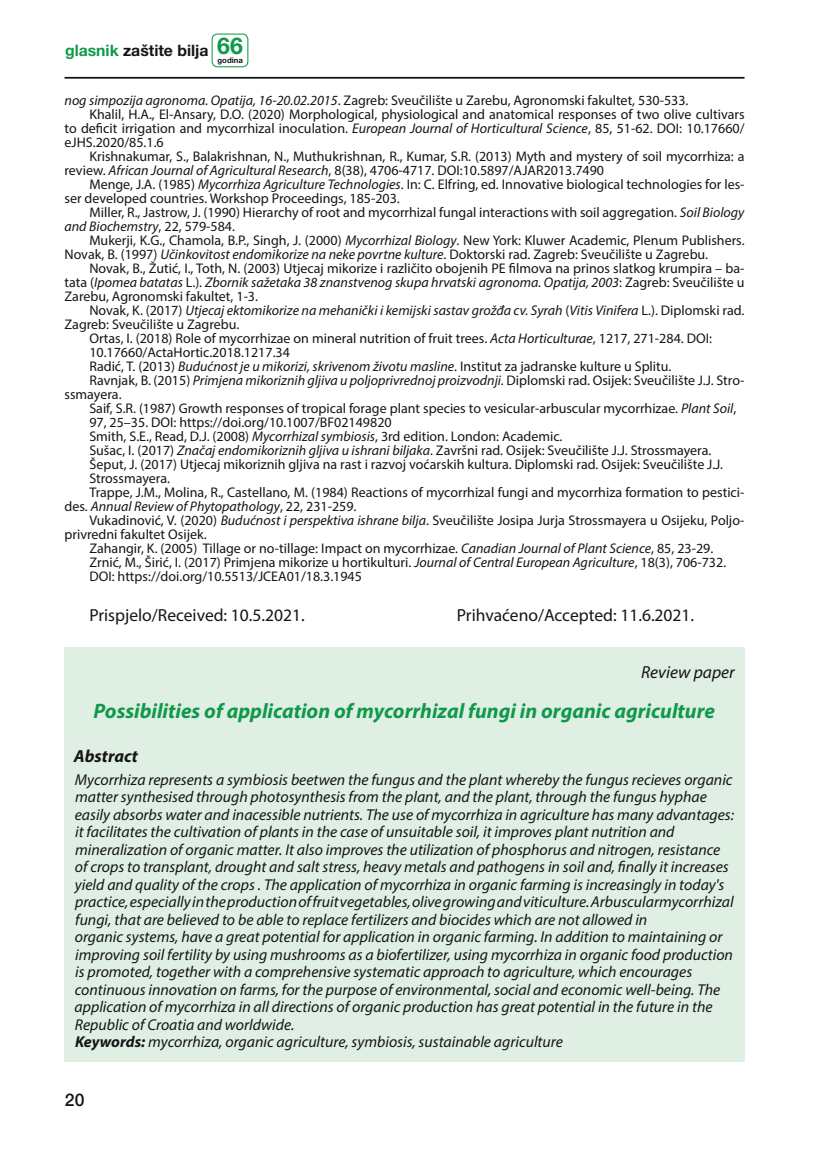
<style>
.page{position:relative;width:819px;height:1166px;background:#fff}
.page>*{position:absolute;margin:0;border:0;box-sizing:border-box;transform-origin:0 0}
.t1{font:italic 700 21px "Myriad Pro";color:#10994a}
.t2{font:17.5px "Myriad Pro";color:#141517}
.t3{font:italic 17.5px "Myriad Pro";color:#141517}
.t4{font:italic 700 17.5px "Myriad Pro";color:#141517}
.t5{font:500 17.5px "Helvetica Neue LT Pro";color:#141517}
.t6{font:italic 15.75px/17.5px "Myriad Pro";color:#141517}
.t7{font:700 15.75px "Helvetica Neue LT Pro";color:#141517}
.t8{font:14px "Myriad Pro";color:#141517}
.t9{font:italic 14px "Myriad Pro";color:#141517}
.t10{font:700 7.7px "Helvetica Neue LT Pro";color:#141517}
.s1{color:#10994a}
.s2{font-size:23.1px;color:#10994a}
.s3{font-style:italic}
.s4{font-style:normal}
.s5{font-weight:700}
</style>
<div class="page">
<hr style="left:64px;top:77px;width:680px;height:2px;background:#141517">
<div style="left:211px;top:34px;width:37px;height:33px;border:1px solid #10994a;border-radius:5px"></div>
<div style="left:64px;top:647px;width:680px;height:415px;background:#e0efe3"></div>
<p class="t7" style="left:65px;top:44px;width:179px"><span class="s1">glasnik</span> zaštite bilja <span class="s2">66</span></p>
<p class="t10" style="left:217px;top:58px;width:27px">godina</p>
<p class="t8" style="left:64px;top:95px;width:625px"><span class="s3">nog simpozija agronoma. Opatija, 16-20.02.2015</span>. Zagreb: Sveučilište u Zarebu, Agronomski fakultet, 530-533.</p>
<p class="t8" style="left:89px;top:109px;width:656px">Khalil, H.A., El-Ansary, D.O. (2020) Morphological, physiological and anatomical responses of two olive cultivars</p>
<p class="t8" style="left:64px;top:123px;width:681px">to deficit irrigation and mycorrhizal inoculation. <span class="s3">European Journal of Horticultural Science</span>, 85, 51-62. DOI: 10.17660/</p>
<p class="t8" style="left:64px;top:137px;width:101px">eJHS.2020/85.1.6</p>
<p class="t8" style="left:89px;top:151px;width:656px">Krishnakumar, S., Balakrishnan, N., Muthukrishnan, R., Kumar, S.R. (2013) Myth and mystery of soil mycorrhiza: a</p>
<p class="t8" style="left:64px;top:165px;width:541px">review. <span class="s3">African Journal of Agricultural Research</span>, 8(38), 4706-4717. DOI:10.5897/AJAR2013.7490</p>
<p class="t8" style="left:89px;top:179px;width:656px">Menge, J.A. (1985) <span class="s3">Mycorrhiza Agriculture Technologies</span>. In: C. Elfring, ed. Innovative biological technologies for les-</p>
<p class="t8" style="left:64px;top:193px;width:337px">ser developed countries. Workshop Proceedings, 185-203.</p>
<p class="t8" style="left:89px;top:207px;width:656px">Miller, R., Jastrow, J. (1990) Hierarchy of root and mycorrhizal fungal interactions with soil aggregation. <span class="s3">Soil Biology</span></p>
<p class="t9" style="left:64px;top:221px;width:172px">and Biochemstry<span class="s4">, 22, 579-584.</span></p>
<p class="t8" style="left:89px;top:235px;width:656px">Mukerji, K.G., Chamola, B.P., Singh, J. (2000) <span class="s3">Mycorrhizal Biology</span>. New York: Kluwer Academic, Plenum Publishers.</p>
<p class="t8" style="left:64px;top:249px;width:645px">Novak, B. (1997) <span class="s3">Učinkovitost endomikorize na neke povrtne kulture</span>. Doktorski rad. Zagreb: Sveučilište u Zagrebu.</p>
<p class="t8" style="left:89px;top:263px;width:656px">Novak, B., Žutić, I., Toth, N. (2003) Utjecaj mikorize i različito obojenih PE filmova na prinos slatkog krumpira – ba-</p>
<p class="t9" style="left:64px;top:277px;width:681px"><span class="s4">tata (</span>Ipomea batatas <span class="s4">L.).</span> Zbornik sažetaka 38 znanstvenog skupa hrvatski agronoma. Opatija, 2003<span class="s4">: Zagreb: Sveučilište u</span></p>
<p class="t8" style="left:64px;top:291px;width:195px">Zarebu, Agronomski fakultet, 1-3.</p>
<p class="t9" style="left:89px;top:305px;width:656px"><span class="s4">Novak, K. (2017)</span> Utjecaj ektomikorize na mehanički i kemijski sastav grožđa cv. Syrah <span class="s4">(</span>Vitis Vinifera <span class="s4">L.). Diplomski rad.</span></p>
<p class="t8" style="left:64px;top:319px;width:176px">Zagreb: Sveučilište u Zagrebu.</p>
<p class="t8" style="left:89px;top:333px;width:624px">Ortas, I. (2018) Role of mycorrhizae on mineral nutrition of fruit trees. <span class="s3">Acta Horticulturae</span>, 1217, 271-284. DOI:</p>
<p class="t8" style="left:89px;top:347px;width:202px">10.17660/ActaHortic.2018.1217.34</p>
<p class="t8" style="left:89px;top:361px;width:583px">Radić, T. (2013) <span class="s3">Budućnost je u mikorizi, skrivenom životu masline</span>. Institut za jadranske kulture u Splitu.</p>
<p class="t8" style="left:89px;top:375px;width:656px">Ravnjak, B. (2015) <span class="s3">Primjena mikoriznih gljiva u poljoprivrednoj proizvodnji.</span> Diplomski rad. Osijek: Sveučilište J.J. Stro-</p>
<p class="t8" style="left:65px;top:389px;width:59px">ssmayera.</p>
<p class="t8" style="left:89px;top:403px;width:648px">Saif, S.R. (1987) Growth responses of tropical forage plant species to vesicular-arbuscular mycorrhizae. <span class="s3">Plant Soil</span>,</p>
<p class="t8" style="left:89px;top:417px;width:304px">97, 25–35. DOI: https://doi.org/10.1007/BF02149820</p>
<p class="t8" style="left:89px;top:431px;width:474px">Smith, S.E., Read, D.J. (2008) <span class="s3">Mycorrhizal symbiosis</span>, 3rd edition. London: Academic.</p>
<p class="t8" style="left:89px;top:445px;width:623px">Sušac, I. (2017) <span class="s3">Značaj endomikoriznih gljiva u ishrani biljaka</span>. Završni rad. Osijek: Sveučilište J.J. Strossmayera.</p>
<p class="t8" style="left:89px;top:459px;width:635px">Šeput, J. (2017) Utjecaj mikoriznih gljiva na rast i razvoj voćarskih kultura. Diplomski rad. Osijek: Sveučilište J.J.</p>
<p class="t8" style="left:89px;top:473px;width:82px">Strossmayera.</p>
<p class="t8" style="left:89px;top:487px;width:656px">Trappe, J.M., Molina, R., Castellano, M. (1984) Reactions of mycorrhizal fungi and mycorrhiza formation to pestici-</p>
<p class="t9" style="left:65px;top:501px;width:293px"><span class="s4">des.</span> Annual Review of Phytopathology<span class="s4">, 22, 231-259.</span></p>
<p class="t8" style="left:89px;top:515px;width:656px">Vukadinović, V. (2020) <span class="s3">Budućnost i perspektiva ishrane bilja</span>. Sveučilište Josipa Jurja Strossmayera u Osijeku, Poljo-</p>
<p class="t8" style="left:65px;top:529px;width:144px">privredni fakultet Osijek.</p>
<p class="t8" style="left:89px;top:543px;width:625px">Zahangir, K. (2005) Tillage or no-tillage: Impact on mycorrhizae. <span class="s3">Canadian Journal of Plant Science</span>, 85, 23-29.</p>
<p class="t8" style="left:89px;top:557px;width:638px">Zrnić, M., Širić, I. (2017) Primjena mikorize u hortikulturi. <span class="s3">Journal of Central European Agriculture</span>, 18(3), 706-732.</p>
<p class="t8" style="left:89px;top:571px;width:274px">DOI: https://doi.org/10.5513/JCEA01/18.3.1945</p>
<p class="t2" style="left:89px;top:608px;width:217px">Prispjelo/Received: 10.5.2021.</p>
<p class="t2" style="left:457px;top:608px;width:239px">Prihvaćeno/Accepted: 11.6.2021.</p>
<p class="t3" style="left:641px;top:665px;width:95px">Review paper</p>
<h1 class="t1" style="left:93px;top:702px;width:623px">Possibilities of application of mycorrhizal fungi in organic agriculture</h1>
<p class="t4" style="left:74px;top:750px;width:66px">Abstract</p>
<p class="t6" style="left:75px;top:772px;width:661px">Mycorrhiza represents a symbiosis beetwen the fungus and the plant whereby the fungus recieves organic matter synthesised through photosynthesis from the plant, and the plant, through the fungus hyphae easily absorbs water and inacessible nutrients. The use of mycorrhiza in agriculture has many advantages: it facilitates the cultivation of plants in the case of unsuitable soil, it improves plant nutrition and mineralization of organic matter. It also improves the utilization of phosphorus and nitrogen, resistance of crops to transplant, drought and salt stress, heavy metals and pathogens in soil and, finally it increases yield and quality of the crops . The application of mycorrhiza in organic farming is increasingly in today's practice, especially in the production of fruit vegetables, olive growing and viticulture. Arbuscularmycorrhizal fungi, that are believed to be able to replace fertilizers and biocides which are not allowed in<br>organic systems, have a great potential for application in organic farming. In addition to maintaining or improving soil fertility by using mushrooms as a biofertilizer, using mycorrhiza in organic food production is promoted, together with a comprehensive systematic approach to agriculture, which encourages continuous innovation on farms, for the purpose of environmental, social and economic well-being. The application of mycorrhiza in all directions of organic production has great potential in the future in the Republic of Croatia and worldwide.<br><span class="s5">Keywords:</span> mycorrhiza, organic agriculture, symbiosis, sustainable agriculture</p>
<p class="t5" style="left:65px;top:1090px;width:21px">20</p>
</div>
